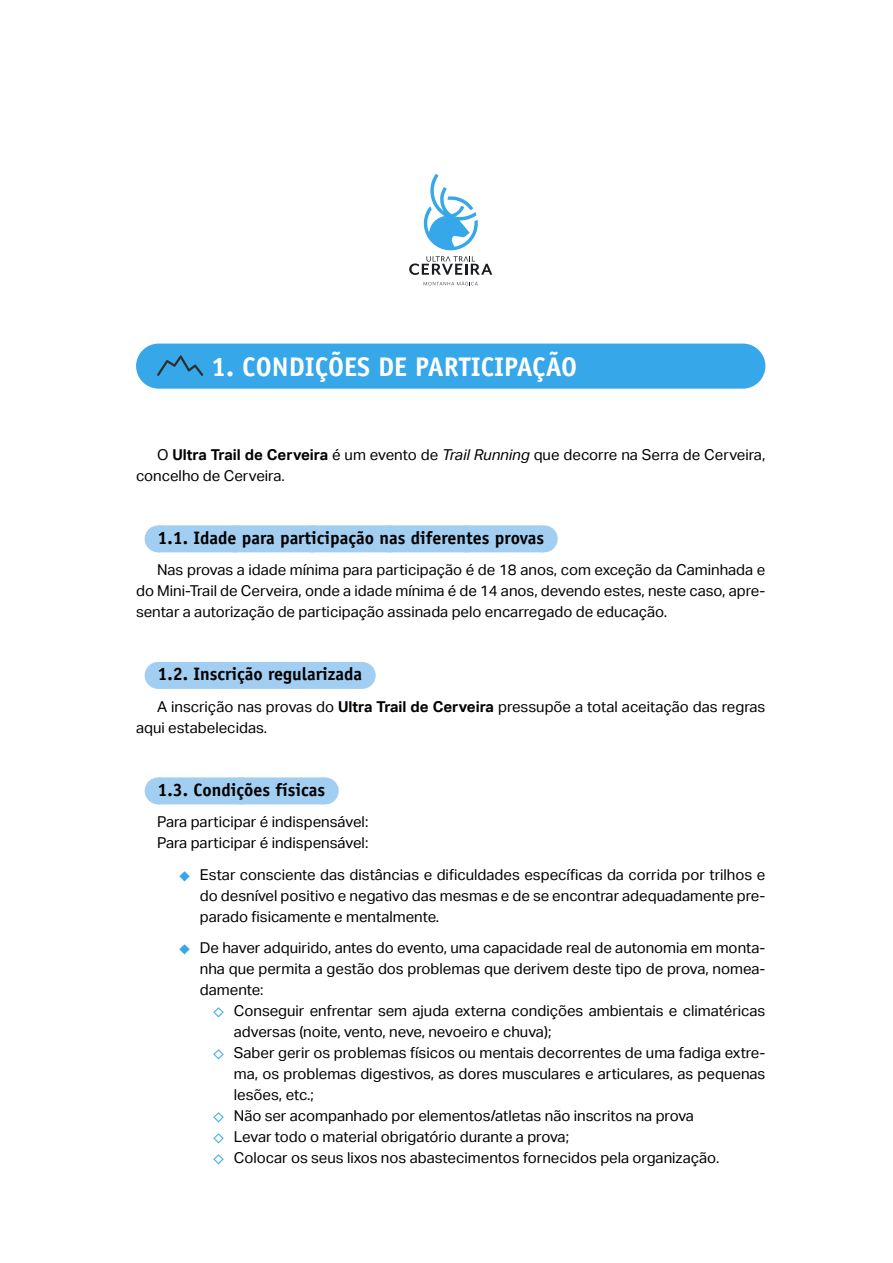
<style>
.page{position:relative;width:893px;height:1263px;background:#fff}
.page>*{position:absolute;margin:0;border:0;box-sizing:border-box;transform-origin:0 0}
.t1{font:700 27px "Officina Sans Std";color:#fff}
.t2{font:700 18px "Officina Sans Std";color:#000}
.t3{font:15px/21px "Aktiv Grotesk";color:#000}
.s1{font-weight:700}
.s2{font-style:italic}
.s3{font-family:"STIX General";color:#36a7e9}
</style>
<div class="page">
<div style="left:136px;top:344px;width:629px;height:45px;background:#36a7e9;border-radius:23px"></div>
<div style="left:158px;top:525px;width:385px;height:27px;background:#a2cef2"></div>
<svg style="left:235px;top:525px;width:270px;height:1px"></svg>
<svg style="left:543px;top:525px;width:1px;height:27px"></svg>
<div style="left:158px;top:662px;width:203px;height:27px;background:#a2cef2"></div>
<svg style="left:361px;top:662px;width:1px;height:27px"></svg>
<div style="left:158px;top:777px;width:166px;height:27px;background:#a2cef2"></div>
<svg style="left:241px;top:777px;width:42px;height:1px"></svg>
<svg style="left:324px;top:777px;width:1px;height:27px"></svg>
<svg style="left:157px;top:355px;width:46px;height:21px"></svg>
<svg style="left:424px;top:281px;width:54px;height:4px"></svg>
<svg style="left:409px;top:174px;width:83px;height:101px"></svg>
<h1 class="t1" style="left:211px;top:350px;width:368px">1. CONDIÇÕES DE PARTICIPAÇÃO</h1>
<p class="t3" style="left:136px;top:444px;width:631px;text-indent:21px">O <span class="s1">Ultra Trail de Cerveira</span> é um evento de <span class="s2">Trail Running</span> que decorre na Serra de Cerveira, concelho de Cerveira.</p>
<p class="t2" style="left:157px;top:526px;width:388px">1.1. Idade para participação nas diferentes provas</p>
<p class="t3" style="left:136px;top:560px;width:631px;text-align:justify;text-indent:21px">Nas provas a idade mínima para participação é de 18 anos, com exceção da Caminhada e do Mini-Trail de Cerveira, onde a idade mínima é de 14 anos, devendo estes, neste caso, apre&shy;sentar a autorização de participação assinada pelo encarregado de educação.</p>
<p class="t2" style="left:157px;top:663px;width:206px">1.2. Inscrição regularizada</p>
<p class="t3" style="left:136px;top:696px;width:631px;text-indent:21px">A inscrição nas provas do <span class="s1">Ultra Trail de Cerveira</span> pressupõe a total aceitação das regras aqui estabelecidas.</p>
<p class="t2" style="left:157px;top:778px;width:169px">1.3. Condições físicas</p>
<p class="t3" style="left:157px;top:812px;width:213px">Para participar é indispensável:<br>Para participar é indispensável:</p>
<p class="t3" style="left:200px;top:864px;width:567px;text-align:justify;text-indent:-21px"><span class="s3">⬥</span> Estar consciente das distâncias e dificuldades específicas da corrida por trilhos e do desnível positivo e negativo das mesmas e de se encontrar adequadamente pre&shy;parado fisicamente e mentalmente.</p>
<p class="t3" style="left:200px;top:938px;width:567px;text-align:justify;text-indent:-21px"><span class="s3">⬥</span> De haver adquirido, antes do evento, uma capacidade real de autonomia em monta&shy;nha que permita a gestão dos problemas que derivem deste tipo de prova, nomea&shy;damente:</p>
<p class="t3" style="left:213px;top:1001px;width:554px"><span class="s3">⬦</span> Conseguir enfrentar sem ajuda externa condições ambientais e climatéricas</p>
<p class="t3" style="left:234px;top:1022px;width:319px">adversas (noite, vento, neve, nevoeiro e chuva);</p>
<p class="t3" style="left:213px;top:1043px;width:554px"><span class="s3">⬦</span> Saber gerir os problemas físicos ou mentais decorrentes de uma fadiga extre-</p>
<p class="t3" style="left:234px;top:1064px;width:533px">ma, os problemas digestivos, as dores musculares e articulares, as pequenas</p>
<p class="t3" style="left:234px;top:1085px;width:81px">lesões, etc.;</p>
<p class="t3" style="left:213px;top:1106px;width:483px"><span class="s3">⬦</span> Não ser acompanhado por elementos/atletas não inscritos na prova</p>
<p class="t3" style="left:213px;top:1127px;width:358px"><span class="s3">⬦</span> Levar todo o material obrigatório durante a prova;</p>
<p class="t3" style="left:213px;top:1148px;width:508px"><span class="s3">⬦</span> Colocar os seus lixos nos abastecimentos fornecidos pela organização.</p>
</div>
